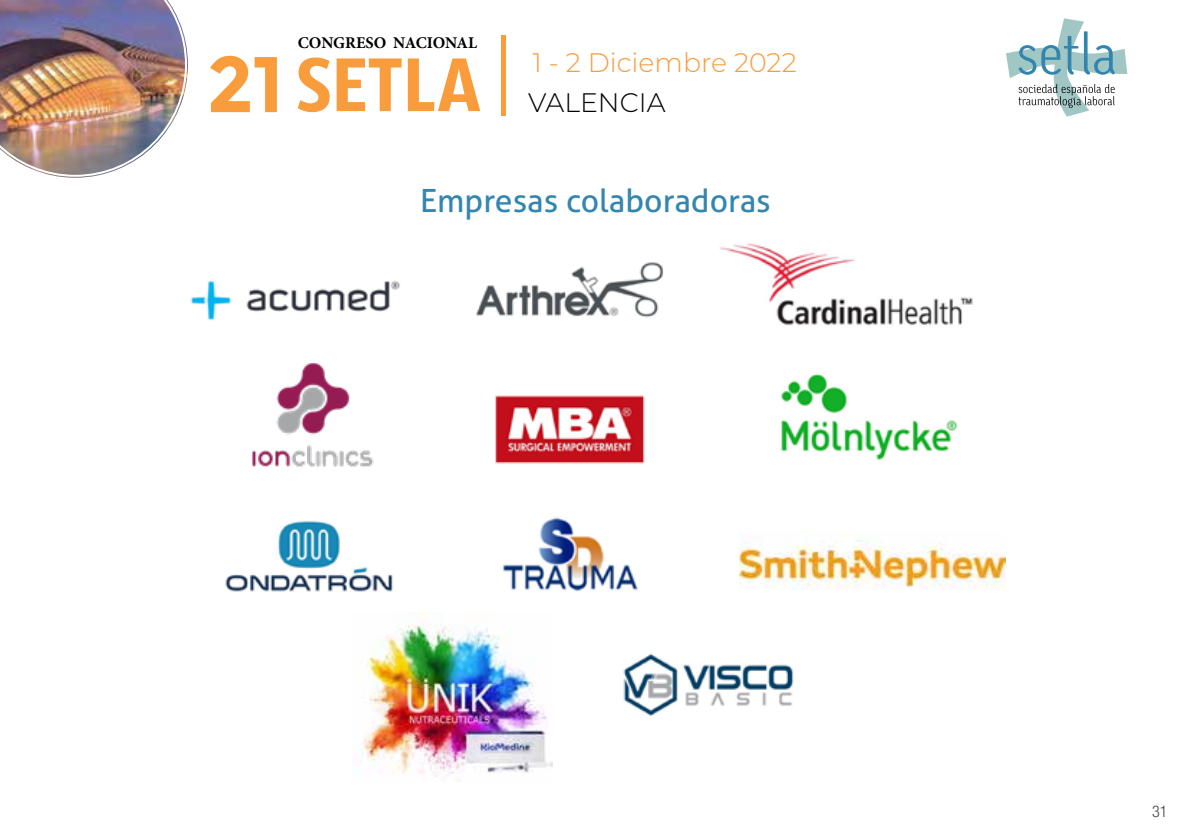
<style>
.page{position:relative;width:1191px;height:840px;background:#fff}
.page>*{position:absolute;margin:0;border:0;box-sizing:border-box;transform-origin:0 0}
.t1{font:32px "Aller";color:#3486b0}
.t2{font:300 26.8px "Montserrat";color:#f89c3c}
.t3{font:300 26.8px "Montserrat";color:#000}
.t4{font:700 16.4px "Minion Pro";letter-spacing:-.005em;color:#000}
.t5{font:300 condensed 16px "Helvetica Neue LT Com";color:#414042}
</style>
<div class="page">
<svg style="left:1006px;top:18px;width:121px;height:99px"></svg>
<svg style="left:298px;top:57px;width:182px;height:55px"></svg>
<svg style="left:210px;top:56px;width:67px;height:56px"></svg>
<hr style="left:501px;top:36px;width:4px;height:80px;background:#f89c3c">
<img style="left:1px;top:0;width:187px;height:178px">
<img style="left:190px;top:280px;width:210px;height:40px">
<img style="left:476px;top:262px;width:188px;height:56px">
<img style="left:719px;top:243px;width:254px;height:82px">
<img style="left:495px;top:395px;width:150px;height:69px">
<img style="left:781px;top:373px;width:177px;height:88px">
<img style="left:225px;top:520px;width:168px;height:72px">
<img style="left:503px;top:517px;width:135px;height:75px">
<img style="left:739px;top:532px;width:267px;height:57px">
<img style="left:623px;top:653px;width:171px;height:63px">
<img style="left:252px;top:362px;width:122px;height:105px">
<img style="left:361px;top:612px;width:192px;height:165px">
<p class="t4" style="left:298px;top:31px;width:181px">CONGRESO NACIONAL</p>
<p class="t2" style="left:532px;top:44px;width:266px">1 - 2 Diciembre 2022</p>
<p class="t3" style="left:528px;top:84px;width:139px">VALENCIA</p>
<p class="t1" style="left:420px;top:180px;width:352px">Empresas colaboradoras</p>
<p class="t5" style="left:1152px;top:802px;width:17px">31</p>
</div>
